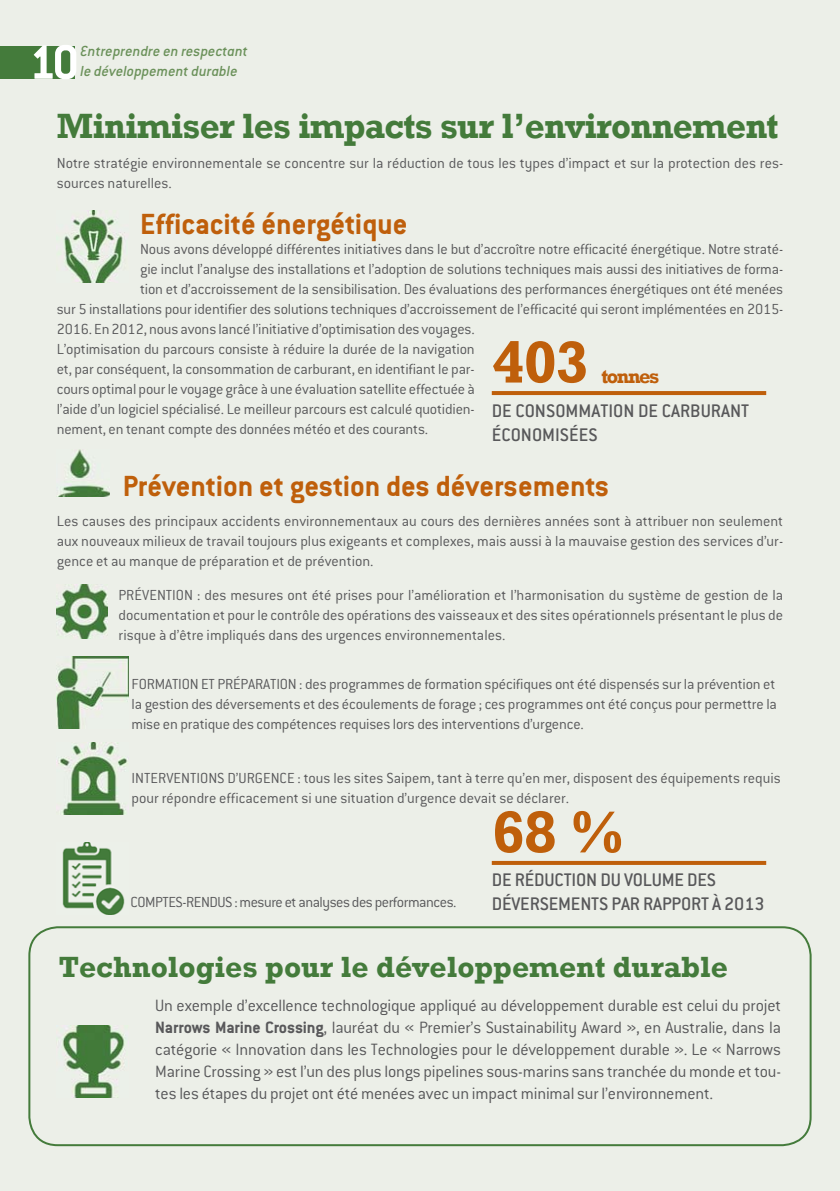
<style>
.page{position:relative;width:840px;height:1191px;background:#fff}
.page>*{position:absolute;margin:0;border:0;box-sizing:border-box;transform-origin:0 0}
.t1{font:700 60px "Rockwell";color:#bf5f0b}
.t2{font:700 53px "Conduit ITC Std";color:#fff}
.t3{font:700 36px "Rockwell";letter-spacing:-.02em;color:#447b3b}
.t4{font:700 32px "Conduit ITC Std";color:#bf5f0b}
.t5{font:700 30px "Rockwell";color:#447b3b}
.t6{font:500 20px/24px "Conduit ITC Std";letter-spacing:-.01em;color:#58585a}
.t7{font:700 20px "Rockwell";letter-spacing:-.07em;color:#bf5f0b}
.t8{font:300 18px/22px "Conduit ITC Std";letter-spacing:-.01em;color:#58585a;text-align:justify}
.t9{font:300 16px/20px "Conduit ITC Std";letter-spacing:-.01em;color:#58585a;text-align:justify}
.t10{font:300 16px "Conduit ITC Std";letter-spacing:-.03em;color:#58585a}
.t11{font:italic 500 16px/20px "Conduit ITC Std";color:#6b915a}
.s1{font-weight:700}
</style>
<div class="page">
<div style="left:0;top:0;width:839px;height:1190px;background:#ecefe8"></div>
<div style="left:0;top:46px;width:75px;height:33px;background:#447b3b"></div>
<img style="left:64px;top:210px;width:61px;height:72px">
<img style="left:58px;top:449px;width:52px;height:47px">
<img style="left:57px;top:585px;width:50px;height:54px">
<img style="left:57px;top:656px;width:72px;height:72px">
<img style="left:58px;top:742px;width:70px;height:72px">
<img style="left:62px;top:842px;width:63px;height:72px">
<div style="left:28px;top:926px;width:783px;height:220px;border:2px solid #447b3b;border-radius:28px"></div>
<img style="left:62px;top:1025px;width:63px;height:72px">
<hr style="left:491px;top:391px;width:274px;height:4px;background:#bf5f0b">
<svg style="left:491px;top:861px;width:274px;height:4px"></svg>
<h2 class="t2" style="left:29px;top:45px;width:51px">10</h2>
<p class="t11" style="left:80px;top:43px;width:169px">Entreprendre en respectant le développement durable</p>
<h3 class="t3" style="left:57px;top:104px;width:723px">Minimiser les impacts sur l’environnement</h3>
<p class="t9" style="left:57px;top:155px;width:727px">Notre stratégie environnementale se concentre sur la réduction de tous les types d’impact et sur la protection des res&shy;sources naturelles.</p>
<h3 class="t4" style="left:140px;top:214px;width:269px">Efficacité énergétique</h3>
<p class="t9" style="left:140px;top:241px;width:644px">Nous avons développé différentes initiatives dans le but d’accroître notre efficacité énergétique. Notre straté-</p>
<p class="t9" style="left:140px;top:261px;width:644px">gie inclut l’analyse des installations et l’adoption de solutions techniques mais aussi des initiatives de forma-</p>
<p class="t9" style="left:140px;top:281px;width:644px">tion et d’accroissement de la sensibilisation. Des évaluations des performances énergétiques ont été menées</p>
<p class="t9" style="left:57px;top:301px;width:727px">sur 5 installations pour identifier des solutions techniques d’accroissement de l’efficacité qui seront implémentées en 2015-</p>
<p class="t9" style="left:57px;top:321px;width:419px">2016. En 2012, nous avons lancé l’initiative d’optimisation des voyages.</p>
<p class="t9" style="left:57px;top:341px;width:419px">L’optimisation du parcours consiste à réduire la durée de la navigation</p>
<p class="t9" style="left:57px;top:361px;width:419px">et, par conséquent, la consommation de carburant, en identifiant le par-</p>
<p class="t9" style="left:57px;top:381px;width:419px">cours optimal pour le voyage grâce à une évaluation satellite effectuée à</p>
<p class="t9" style="left:57px;top:401px;width:419px">l’aide d’un logiciel spécialisé. Le meilleur parcours est calculé quotidien-</p>
<p class="t9" style="left:57px;top:421px;width:373px">nement, en tenant compte des données météo et des courants.</p>
<h3 class="t4" style="left:123px;top:476px;width:488px">Prévention et gestion des déversements</h3>
<p class="t9" style="left:57px;top:513px;width:727px">Les causes des principaux accidents environnementaux au cours des dernières années sont à attribuer non seulement aux nouveaux milieux de travail toujours plus exigeants et complexes, mais aussi à la mauvaise gestion des services d’ur&shy;gence et au manque de préparation et de prévention.</p>
<p class="t9" style="left:118px;top:587px;width:665px">PRÉVENTION : des mesures ont été prises pour l’amélioration et l’harmonisation du système de gestion de la documentation et pour le contrôle des opérations des vaisseaux et des sites opérationnels présentant le plus de risque à d’être impliqués dans des urgences environnementales.</p>
<p class="t9" style="left:131px;top:675px;width:646px">FORMATION ET PRÉPARATION : des programmes de formation spécifiques ont été dispensés sur la prévention et la gestion des déversements et des écoulements de forage ; ces programmes ont été conçus pour permettre la mise en pratique des compétences requises lors des interventions d’urgence.</p>
<h1 class="t1" style="left:491px;top:326px;width:98px">403</h1>
<p class="t7" style="left:601px;top:364px;width:59px">tonnes</p>
<p class="t6" style="left:491px;top:400px;width:259px">DE CONSOMMATION DE CARBURANT<br>ÉCONOMISÉES</p>
<p class="t9" style="left:131px;top:769px;width:650px">INTERVENTIONS D’URGENCE : tous les sites Saipem, tant à terre qu’en mer, disposent des équipements requis pour répondre efficacement si une situation d’urgence devait se déclarer.</p>
<p class="t10" style="left:131px;top:896px;width:327px">COMPTES-RENDUS : mesure et analyses des performances.</p>
<h1 class="t1" style="left:491px;top:795px;width:135px">68 %</h1>
<p class="t6" style="left:491px;top:870px;width:274px">DE RÉDUCTION DU VOLUME DES<br>DÉVERSEMENTS PAR RAPPORT À 2013</p>
<h3 class="t5" style="left:59px;top:949px;width:670px">Technologies pour le développement durable</h3>
<p class="t8" style="left:155px;top:996px;width:627px">Un exemple d’excellence technologique appliqué au développement durable est celui du projet <span class="s1">Narrows Marine Crossing</span>, lauréat du « Premier’s Sustainability Award », en Australie, dans la catégorie « Innovation dans les Technologies pour le développement durable ». Le « Narrows Marine Crossing » est l’un des plus longs pipelines sous-marins sans tranchée du monde et tou&shy;tes les étapes du projet ont été menées avec un impact minimal sur l’environnement.</p>
</div>
